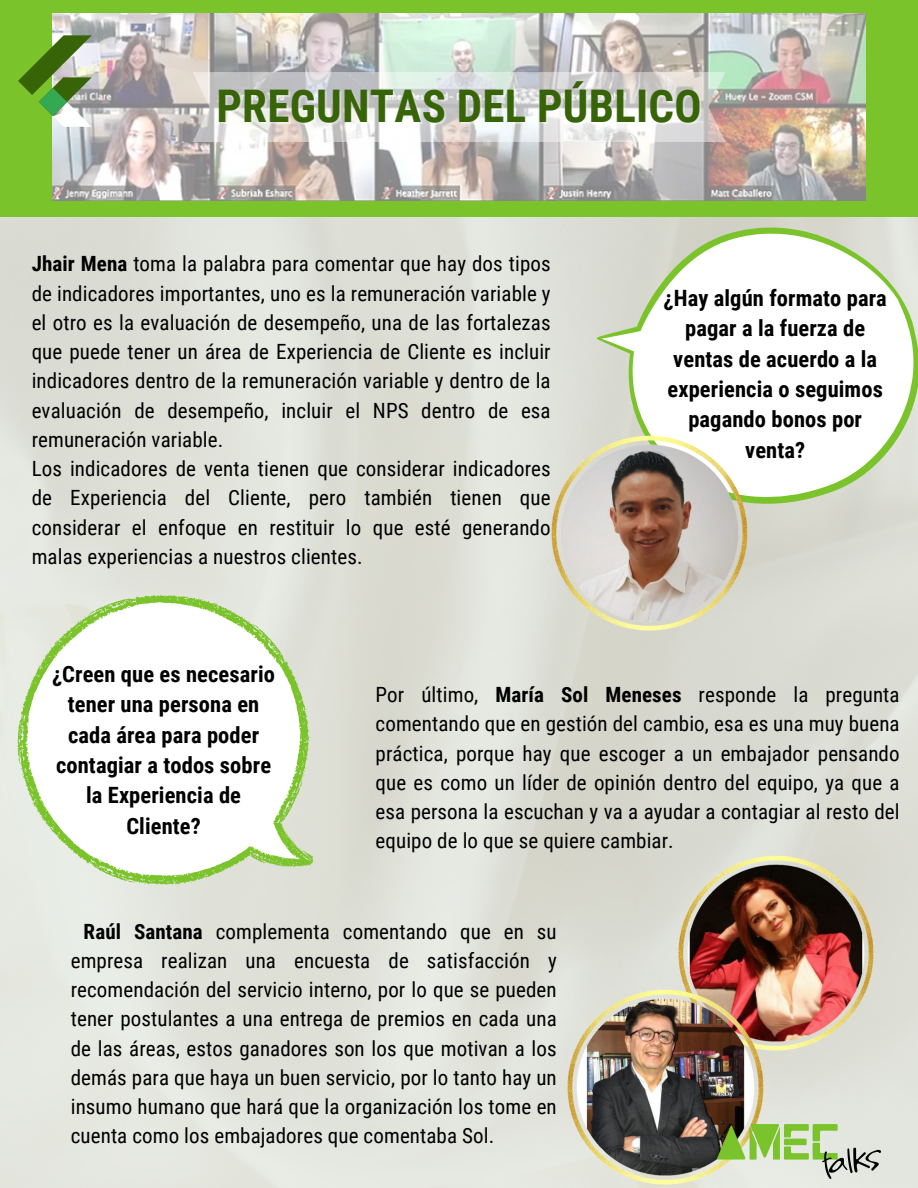
<style>
.page{position:relative;width:918px;height:1188px;background:#fff}
.page>*{position:absolute;margin:0;border:0;box-sizing:border-box;transform-origin:0 0}
.t1{font:700 45px "Roboto Condensed";letter-spacing:.005em;color:#386408}
.t2{font:700 22.5px/30.3px "Roboto Condensed";letter-spacing:.005em;color:#000;text-align:center}
.t3{font:21px/29.2px "Roboto Condensed";letter-spacing:.005em;color:#000;text-align:justify}
.s1{font-weight:700}
</style>
<div class="page">
<img style="left:0;top:216px;width:918px;height:972px">
<div style="left:0;top:0;width:918px;height:216px;background:#7bc32b"></div>
<img style="left:52px;top:13px;width:813px;height:187px">
<svg style="left:193px;top:72px;width:532px;height:70px;background:#d9d8d8"></svg>
<div style="left:597px;top:217px;width:321px;height:315px;background:#d7d7cd"></div>
<svg style="left:597px;top:226px;width:321px;height:278px"></svg>
<img style="left:535px;top:419px;width:227px;height:227px">
<svg style="left:17px;top:594px;width:297px;height:291px"></svg>
<img style="left:661px;top:839px;width:227px;height:227px">
<img style="left:551px;top:974px;width:227px;height:214px">
<svg style="left:18px;top:35px;width:74px;height:91px"></svg>
<img style="left:717px;top:1125px;width:163px;height:54px">
<p class="t1" style="left:216px;top:80px;width:487px">PREGUNTAS DEL PÚBLICO</p>
<p class="t3" style="left:32px;top:249px;width:520px"><span class="s1">Jhair Mena</span> toma la palabra para comentar que hay dos tipos de indicadores importantes, uno es la remuneración variable y el otro es la evaluación de desempeño, una de las fortalezas que puede tener un área de Experiencia de Cliente es incluir indicadores dentro de la remuneración variable y dentro de la evaluación de desempeño, incluir el NPS dentro de esa remuneración variable.</p>
<p class="t3" style="left:32px;top:454px;width:520px">Los indicadores de venta tienen que considerar indicadores de Experiencia del Cliente, pero también tienen que considerar el enfoque en restituir lo que esté generando malas experiencias a nuestros clientes.</p>
<p class="t2" style="left:664px;top:283px;width:225px">¿Hay algún formato para pagar a la fuerza de ventas de acuerdo a la experiencia o seguimos pagando bonos por venta?</p>
<p class="t2" style="left:52px;top:659px;width:224px">¿Creen que es necesario tener una persona en cada área para poder contagiar a todos sobre la Experiencia de<br>Cliente?</p>
<p class="t3" style="left:376px;top:680px;width:526px">Por último, <span class="s1">María Sol Meneses</span> responde la pregunta comentando que en gestión del cambio, esa es una muy buena práctica, porque hay que escoger a un embajador pensando que es como un líder de opinión dentro del equipo, ya que a esa persona la escuchan y va a ayudar a contagiar al resto del equipo de lo que se quiere cambiar.</p>
<p class="t3" style="left:71px;top:917px;width:487px;text-indent:13px"><span class="s1">Raúl Santana</span> complementa comentando que en su empresa realizan una encuesta de satisfacción y recomendación del servicio interno, por lo que se pueden tener postulantes a una entrega de premios en cada una de las áreas, estos ganadores son los que motivan a los demás para que haya un buen servicio, por lo tanto hay un insumo humano que hará que la organización los tome en cuenta como los embajadores que comentaba Sol.</p>
</div>
